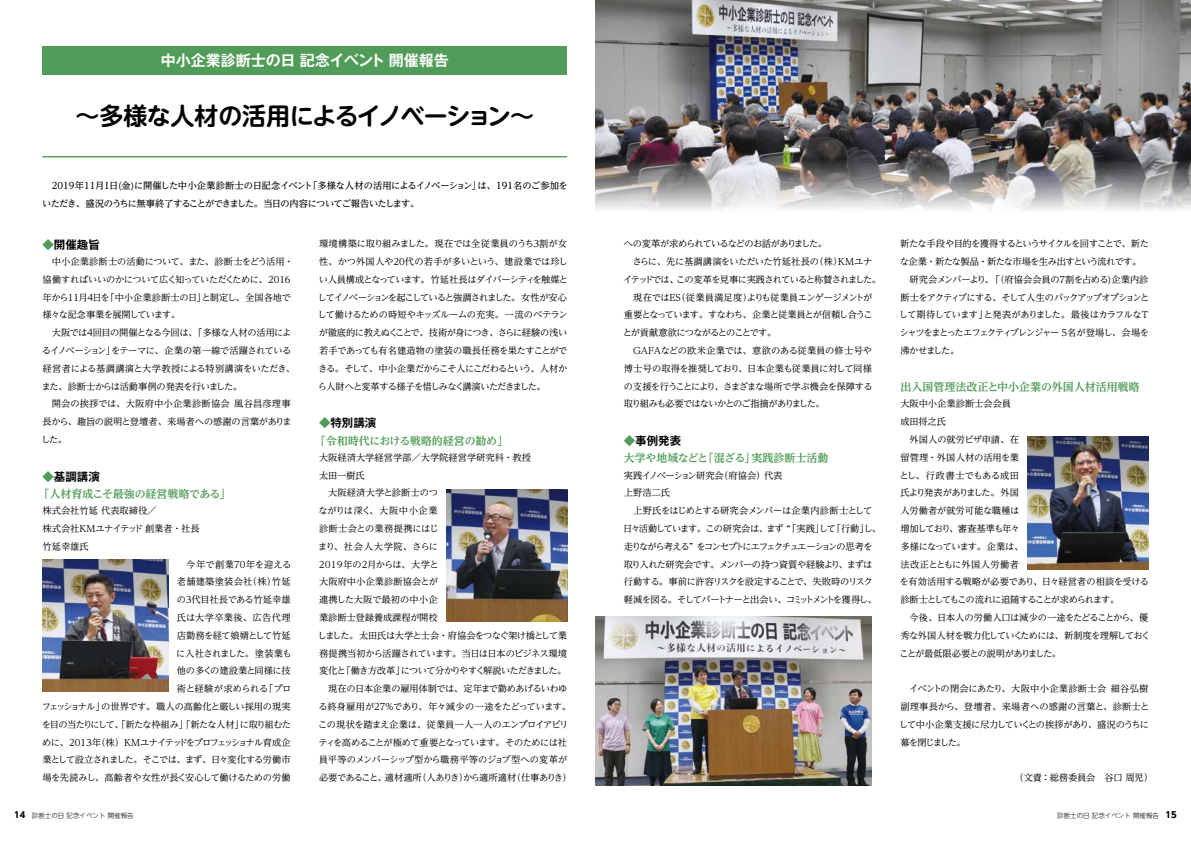
<style>
.page{position:relative;width:1191px;height:842px;background:#fff}
.page>*{position:absolute;margin:0;border:0;box-sizing:border-box;transform-origin:0 0}
.t1{font:700 24px "UD Shin M Go Pr 6 N De";letter-spacing:-.025em;color:#000}
.t2{font:700 15px "Gothic MB101 Pr 6 N De";color:#fff}
.t3{font:700 11.4px "Gothic MB101 Pr 6 N De";color:#000}
.t4{font:700 11px "UD Reimin Pr 6 N";color:#519c58}
.t5{font:9.2px/17.8px "UD Reimin Pr 6 N";letter-spacing:-.05em;color:#000}
.t6{font:9.2px/17.8px "UD Reimin Pr 6 N";letter-spacing:-.085em;color:#000}
.t7{font:9.2px/17.8px "UD Reimin Pr 6 N";letter-spacing:-.03em;color:#000}
.t8{font:9.2px/17.8px "UD Reimin Pr 6 N";color:#000}
.t9{font:500 9.2px/17.8px "UD Reimin Pr 6 N";letter-spacing:-.045em;color:#000}
.t10{font:9.2px "UD Reimin Pr 6 N";letter-spacing:-.075em;color:#000}
.t11{font:9.2px "UD Reimin Pr 6 N";letter-spacing:-.07em;color:#000}
.t12{font:9.2px "UD Reimin Pr 6 N";letter-spacing:-.095em;color:#000}
.t13{font:9.2px "UD Reimin Pr 6 N";letter-spacing:-.025em;color:#000}
.t14{font:9.2px "UD Reimin Pr 6 N";letter-spacing:-.1em;color:#000}
.t15{font:9.2px "UD Reimin Pr 6 N";letter-spacing:.01em;color:#000}
.t16{font:9.2px "UD Reimin Pr 6 N";letter-spacing:-.09em;color:#000}
.t17{font:9.2px "UD Reimin Pr 6 N";letter-spacing:-.105em;color:#000}
.t18{font:9.2px "UD Reimin Pr 6 N";letter-spacing:-.13em;color:#000}
.t19{font:9.2px "UD Reimin Pr 6 N";letter-spacing:-.01em;color:#000}
.t20{font:9.2px "UD Reimin Pr 6 N";letter-spacing:-.005em;color:#000}
.t21{font:9.2px "UD Reimin Pr 6 N";letter-spacing:-.08em;color:#000}
.t22{font:9.2px "UD Reimin Pr 6 N";letter-spacing:.025em;color:#000}
.t23{font:9.2px "UD Reimin Pr 6 N";letter-spacing:.04em;color:#000}
.t24{font:9.2px "UD Reimin Pr 6 N";letter-spacing:.03em;color:#000}
.t25{font:9.2px "UD Reimin Pr 6 N";letter-spacing:.075em;color:#000}
.t26{font:9.2px "UD Reimin Pr 6 N";letter-spacing:.005em;color:#000}
.t27{font:9.2px "UD Reimin Pr 6 N";letter-spacing:.035em;color:#000}
.t28{font:300 6.5px "UD Shin Go NT Pr 6 N";color:#000}
.s1{color:#519c58}
.s2{font-weight:700;font-size:8.5px}
</style>
<div class="page">
<div style="left:43px;top:46px;width:524px;height:28px;background:#519c58"></div>
<hr style="left:43px;top:156px;width:524px;height:1px;background:#519c58">
<img style="left:595px;top:616px;width:277px;height:169px">
<img style="left:1027px;top:436px;width:121px;height:133px">
<img style="left:595px;top:0;width:596px;height:210px">
<img style="left:446px;top:489px;width:121px;height:132px">
<img style="left:43px;top:559px;width:125px;height:133px">
<h2 class="t2" style="left:161px;top:48px;width:289px">中小企業診断士の日 記念イベント 開催報告</h2>
<h1 class="t1" style="left:76px;top:95px;width:460px">〜多様な人材の活用によるイノベーション〜</h1>
<p class="t9" style="left:42px;top:177px;width:527px;text-indent:10px">2019年11月1日(金)に開催した中小企業診断士の日記念イベント「多様な人材の活用によるイノベーション」は、191名のご参加をいただき、盛況のうちに無事終了することができました。当日の内容についてご報告いたします。</p>
<p class="t3" style="left:43px;top:235px;width:59px"><span class="s1">◆</span>開催趣旨</p>
<p class="t5" style="left:43px;top:252px;width:252px;text-indent:9px">中小企業診断士の活動について、また、診断士をどう活用・協働すればいいのかについて広く知っていただくために、2016年から11月4日を「中小企業診断士の日」と制定し、全国各地で様々な記念事業を展開しています。</p>
<p class="t5" style="left:42px;top:324px;width:255px;text-indent:10px">大阪では4回目の開催となる今回は、「多様な人材の活用によるイノベーション」をテーマに、企業の第一線で活躍されている経営者による基調講演と大学教授による特別講演をいただき、また、診断士からは活動事例の発表を行いました。</p>
<p class="t5" style="left:41px;top:395px;width:252px;text-align:justify;text-indent:11px">開会の挨拶では、大阪府中小企業診断協会 風谷昌彦理事長から、趣旨の説明と登壇者、来場者への感謝の言葉がありました。</p>
<p class="t3" style="left:43px;top:467px;width:59px"><span class="s1">◆</span>基調講演</p>
<p class="t4" style="left:38px;top:485px;width:194px">「人材育成こそ最強の経営戦略である」</p>
<p class="t8" style="left:43px;top:502px;width:116px">株式会社竹延 代表取締役／</p>
<p class="t8" style="left:43px;top:519px;width:159px">株式会社KMユナイテッド 創業者・社長</p>
<p class="t5" style="left:43px;top:537px;width:48px">竹延幸雄氏</p>
<p class="t15" style="left:186px;top:557px;width:107px">今年で創業70年を迎える</p>
<p class="t22" style="left:177px;top:574px;width:115px">老舗建築塗装会社（株）竹延</p>
<p class="t5" style="left:177px;top:591px;width:115px">の３代目社長である竹延幸雄</p>
<p class="t27" style="left:177px;top:610px;width:115px">氏は大学卒業後、広告代理</p>
<p class="t5" style="left:177px;top:626px;width:115px">店勤務を経て娘婿として竹延</p>
<p class="t5" style="left:176px;top:644px;width:117px">に入社されました。塗装業も</p>
<p class="t5" style="left:177px;top:662px;width:115px">他の多くの建設業と同様に技</p>
<p class="t5" style="left:177px;top:680px;width:116px">術と経験が求められる「プロ</p>
<p class="t7" style="left:42px;top:697px;width:250px">フェッショナル」の世界です。職人の高齢化と厳しい採用の現実</p>
<p class="t10" style="left:42px;top:717px;width:251px">を目の当たりにして、「新たな枠組み」「新たな人材」に取り組むた</p>
<p class="t14" style="left:42px;top:735px;width:250px">めに、2013年（株）KMユナイテッドをプロフェッショナル育成企</p>
<p class="t12" style="left:43px;top:752px;width:250px">業として設立されました。そこでは、まず、日々変化する労働市</p>
<p class="t13" style="left:43px;top:770px;width:250px">場を先読みし、高齢者や女性が長く安心して働けるための労働</p>
<p class="t5" style="left:317px;top:234px;width:252px;text-align:justify">環境構築に取り組みました。現在では全従業員のうち3割が女性、かつ外国人や20代の若手が多いという、建設業では珍しい人員構成となっています。竹延社長はダイバーシティを触媒としてイノベーションを起こしていると強調されました。女性が安心して働けるための時短やキッズルームの充実。一流のベテランが徹底的に教えぬくことで、技術が身につき、さらに経験の浅い若手であっても有名建造物の塗装の職長任務を果たすことができる。そして、中小企業だからこそ人にこだわるという、人材から人財へと変革する様子を惜しみなく講演いただきました。</p>
<p class="t3" style="left:319px;top:413px;width:59px"><span class="s1">◆</span>特別講演</p>
<p class="t4" style="left:315px;top:431px;width:195px">「令和時代における戦略的経営の勧め」</p>
<p class="t8" style="left:319px;top:448px;width:213px">大阪経済大学経営学部／大学院経営学研究科・教授</p>
<p class="t5" style="left:319px;top:466px;width:47px">太田一樹氏</p>
<p class="t15" style="left:328px;top:485px;width:111px">大阪経済大学と診断士のつ</p>
<p class="t23" style="left:318px;top:503px;width:121px">ながりは深く、大阪中小企業</p>
<p class="t24" style="left:319px;top:521px;width:121px">診断士会との業務提携にはじ</p>
<p class="t25" style="left:318px;top:539px;width:121px">まり、社会人大学院、さらに</p>
<p class="t6" style="left:317px;top:555px;width:123px">２０１９年の2月からは、大学と</p>
<p class="t15" style="left:319px;top:574px;width:120px">大阪府中小企業診断協会とが</p>
<p class="t26" style="left:319px;top:592px;width:120px">連携した大阪で最初の中小企</p>
<p class="t19" style="left:319px;top:610px;width:120px">業診断士登録養成課程が開校</p>
<p class="t10" style="left:317px;top:628px;width:251px">しました。太田氏は大学と士会・府協会をつなぐ架け橋として業</p>
<p class="t5" style="left:319px;top:644px;width:250px">務提携当初から活躍されています。当日は日本のビジネス環境</p>
<p class="t6" style="left:319px;top:662px;width:249px">変化と「働き方改革」について分かりやすく解説いただきました。</p>
<p class="t5" style="left:328px;top:679px;width:241px">現在の日本企業の雇用体制では、定年まで勤めあげるいわゆ</p>
<p class="t13" style="left:318px;top:699px;width:254px">る終身雇用が27%であり、年々減少の一途をたどっています。</p>
<p class="t7" style="left:318px;top:715px;width:252px">この現状を踏まえ企業は、従業員一人一人のエンプロイアビリ</p>
<p class="t11" style="left:318px;top:735px;width:250px">ティを高めることが極めて重要となっています。そのためには社</p>
<p class="t20" style="left:319px;top:752px;width:250px">員平等のメンバーシップ型から職務平等のジョブ型への変革が</p>
<p class="t5" style="left:319px;top:768px;width:254px">必要であること、適材適所（人ありき）から適所適材（仕事ありき）</p>
<p class="t11" style="left:624px;top:236px;width:205px">への変革が求められているなどのお話がありました。</p>
<p class="t5" style="left:632px;top:252px;width:241px">さらに、先に基調講演をいただいた竹延社長の（株）ＫMユナ</p>
<p class="t16" style="left:623px;top:272px;width:259px">イテッドでは、この変革を見事に実践されていると称賛されました。</p>
<p class="t5" style="left:633px;top:288px;width:241px">現在ではEＳ（従業員満足度）よりも従業員エンゲージメントが</p>
<p class="t12" style="left:624px;top:307px;width:250px">重要となっています。すなわち、企業と従業員とが信頼し合うこ</p>
<p class="t21" style="left:623px;top:325px;width:155px">とが貢献意欲につながるとのことです。</p>
<p class="t8" style="left:633px;top:341px;width:241px">GAFAなどの欧米企業では、意欲のある従業員の修士号や</p>
<p class="t5" style="left:624px;top:359px;width:250px">博士号の取得を推奨しており、日本企業も従業員に対して同様</p>
<p class="t5" style="left:623px;top:377px;width:250px">の支援を行うことにより、さまざまな場所で学ぶ機会を保障する</p>
<p class="t14" style="left:624px;top:396px;width:202px">取り組みも必要ではないかとのご指摘がありました。</p>
<p class="t3" style="left:624px;top:431px;width:59px"><span class="s1">◆</span>事例発表</p>
<p class="t4" style="left:624px;top:449px;width:206px">大学や地域などと「混ざる」実践診断士活動</p>
<p class="t8" style="left:624px;top:466px;width:160px">実践イノベーション研究会（府協会）代表上野浩二氏</p>
<p class="t6" style="left:623px;top:502px;width:259px;text-indent:10px">上野氏をはじめとする研究会メンバーは企業内診断士として日々活動しています。この研究会は、まず “「実践」して「行動」し、走りながら考える” をコンセプトにエフェクチュエーションの思考を取り入れた研究会です。メンバーの持つ資質や経験より、まずは行動する。事前に許容リスクを設定することで、失敗時のリスク軽減を図る。そしてパートナーと出会い、コミットメントを獲得し、</p>
<p class="t11" style="left:900px;top:236px;width:250px">新たな手段や目的を獲得するというサイクルを回すことで、新た</p>
<p class="t5" style="left:899px;top:252px;width:243px">な企業・新たな製品・新たな市場を生み出すという流れです。</p>
<p class="t5" style="left:909px;top:270px;width:240px">研究会メンバーより、「（府協会会員の7割を占める)企業内診</p>
<p class="t17" style="left:900px;top:290px;width:250px">断士をアクティブにする、そして人生のバックアップオプションと</p>
<p class="t10" style="left:899px;top:307px;width:251px">して期待しています」と発表がありました。最後はカラフルなT</p>
<p class="t18" style="left:899px;top:325px;width:251px">シャツをまとったエフェクティブレンジャー 5名が登場し、会場を</p>
<p class="t5" style="left:900px;top:341px;width:60px">沸かせました。</p>
<p class="t4" style="left:900px;top:378px;width:241px">出入国管理法改正と中小企業の外国人材活用戦略</p>
<p class="t8" style="left:900px;top:395px;width:112px">大阪中小企業診断士会会員成田将之氏</p>
<p class="t7" style="left:899px;top:430px;width:251px;text-indent:10px">外国人の就労ビザ申請、在<br>留管理・外国人材の活用を業<br>とし、行政書士でもある成田<br>氏より発表がありました。外国<br>人労働者が就労可能な職種は<br>増加しており、審査基準も年々<br>多様になっています。企業は、<br>法改正とともに外国人労働者<br>を有効活用する戦略が必要であり、日々経営者の相談を受ける診断士としてもこの流れに追随することが求められます。</p>
<p class="t5" style="left:899px;top:608px;width:252px;text-indent:10px">今後、日本人の労働人口は減少の一途をたどることから、優秀な外国人材を戦力化していくためには、新制度を理解しておくことが最低限必要との説明がありました。</p>
<p class="t5" style="left:899px;top:679px;width:252px;text-align:justify;text-indent:10px">イベントの閉会にあたり、大阪中小企業診断士会 細谷弘樹副理事長から、登壇者、来場者への感謝の言葉と、診断士として中小企業支援に尽力していくとの挨拶があり、盛況のうちに幕を閉じました。</p>
<p class="t19" style="left:1014px;top:770px;width:140px">（文責：総務委員会　谷口 周児）</p>
<p class="t28" style="left:14px;top:810px;width:121px"><span class="s2">14</span>　診断士の日 記念イベント 開催報告</p>
<p class="t28" style="left:1057px;top:810px;width:121px">診断士の日 記念イベント 開催報告　<span class="s2">15</span></p>
</div>
